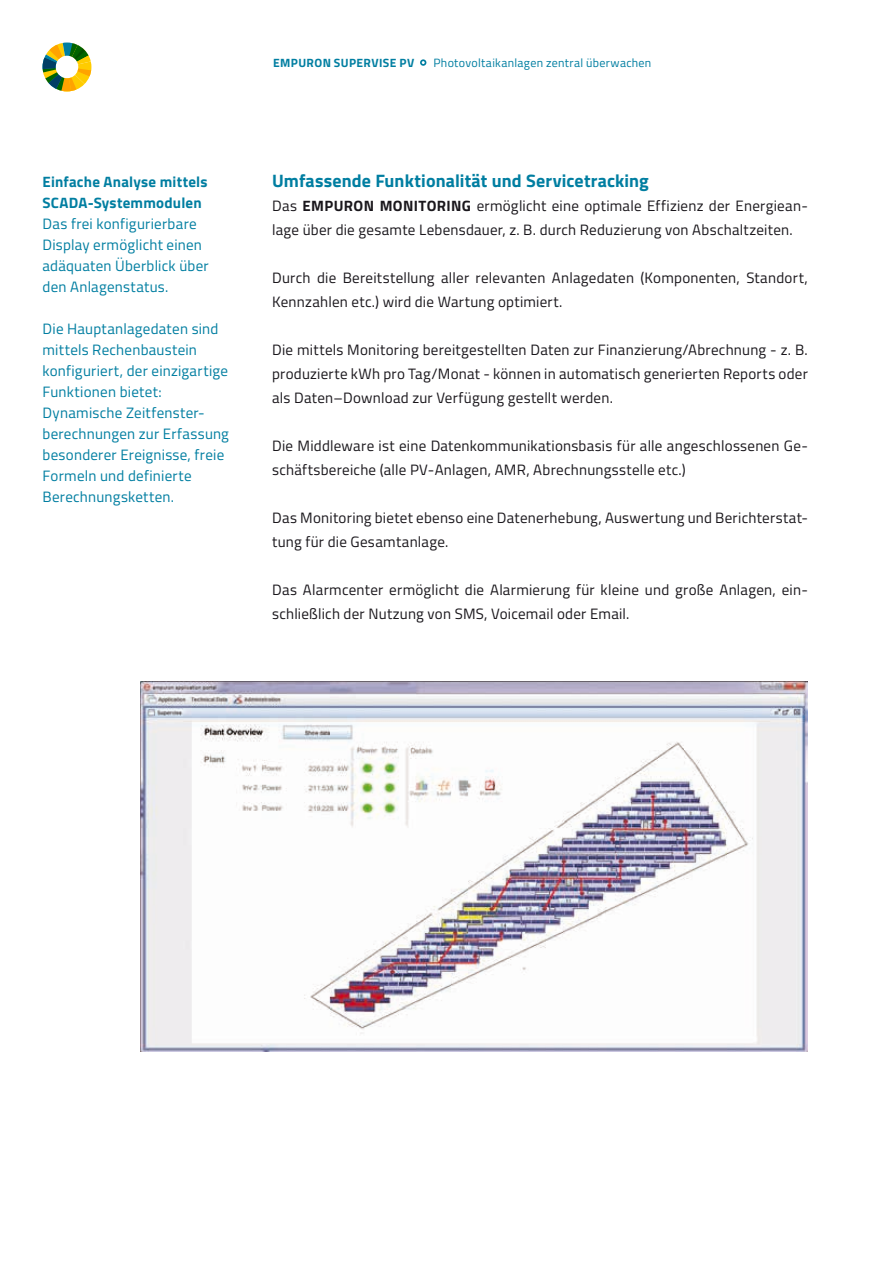
<style>
.page{position:relative;width:893px;height:1263px;background:#fff}
.page>*{position:absolute;margin:0;border:0;box-sizing:border-box;transform-origin:0 0}
.t1{font:700 18px "Titillium Web";letter-spacing:.01em;color:#007ea1}
.t2{font:15px/24px "Titillium Web";letter-spacing:.015em;color:#1a171c}
.t3{font:15px/21px "Titillium Web";letter-spacing:.015em;color:#007ea1}
.t4{font:700 15px/21px "Titillium Web";letter-spacing:.015em;color:#007ea1}
.t5{font:12px "Titillium Web";letter-spacing:.025em;color:#007ea1}
.t6{font:700 12px "Titillium Web";letter-spacing:.035em;color:#007ea1}
.s1{font-weight:700}
</style>
<div class="page">
<svg style="left:420px;top:59px;width:6px;height:7px"></svg>
<svg style="left:43px;top:43px;width:48px;height:48px"></svg>
<img style="left:140px;top:681px;width:668px;height:371px">
<p class="t4" style="left:43px;top:170px;width:167px">Einfache Analyse mittels<br>SCADA-Systemmodulen</p>
<p class="t3" style="left:43px;top:212px;width:168px">Das frei konfigurierbare<br>Display ermöglicht einen adäquaten Überblick über den Anlagenstatus.</p>
<p class="t3" style="left:43px;top:317px;width:188px">Die Hauptanlagedaten sind mittels Rechenbaustein konfiguriert, der einzigartige<br>Funktionen bietet:<br>Dynamische Zeitfenster&shy;berechnungen zur Erfassung besonderer Ereignisse, freie<br>Formeln und definierte<br>Berechnungsketten.</p>
<p class="t6" style="left:273px;top:53px;width:34px">EMPURON</p>
<p class="t6" style="left:334px;top:53px;width:45px">supervise</p>
<p class="t6" style="left:400px;top:53px;width:16px">PV</p>
<p class="t5" style="left:433px;top:54px;width:219px">Photovoltaikanlagen zentral überwachen</p>
<p class="t1" style="left:272px;top:166px;width:378px">Umfassende Funktionalität und Servicetracking</p>
<p class="t2" style="left:272px;top:193px;width:537px">Das <span class="s1">empuron Monitoring</span> ermöglicht eine optimale Effizienz der Energiean&shy;lage über die gesamte Lebensdauer, z. B. durch Reduzierung von Abschaltzeiten.</p>
<p class="t2" style="left:272px;top:265px;width:537px">Durch die Bereitstellung aller relevanten Anlagedaten (Komponenten, Standort,<br>Kennzahlen etc.) wird die Wartung optimiert.</p>
<p class="t2" style="left:272px;top:337px;width:537px;text-align:justify">Die mittels Monitoring bereitgestellten Daten zur Finanzierung/Abrechnung - z. B. produzierte kWh pro Tag/Monat - können in automatisch generierten Reports oder als Daten–Download zur Verfügung gestellt werden.</p>
<p class="t2" style="left:272px;top:433px;width:537px">Die Middleware ist eine Datenkommunikationsbasis für alle angeschlossenen Ge&shy;schäftsbereiche (alle PV-Anlagen, AMR, Abrechnungsstelle etc.)</p>
<p class="t2" style="left:272px;top:505px;width:537px">Das Monitoring bietet ebenso eine Datenerhebung, Auswertung und Berichterstat&shy;tung für die Gesamtanlage.</p>
<p class="t2" style="left:272px;top:577px;width:537px">Das Alarmcenter ermöglicht die Alarmierung für kleine und große Anlagen, ein&shy;schließlich der Nutzung von SMS, Voicemail oder Email.</p>
</div>
